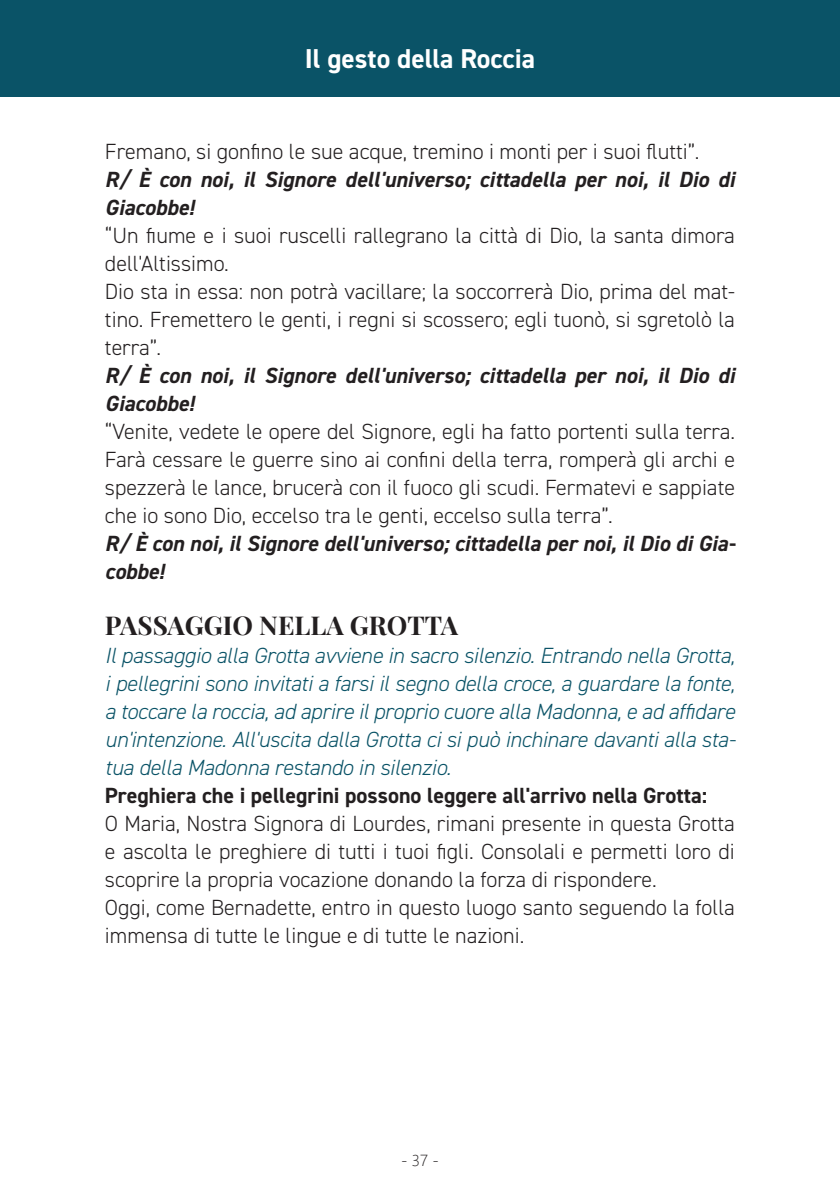
<style>
.page{position:relative;width:840px;height:1191px;background:#fff}
.page>*{position:absolute;margin:0;border:0;box-sizing:border-box;transform-origin:0 0}
.t1{font:700 27.4px "DIN2014";color:#fff}
.t2{font:700 26px "Playfair Display";color:#231f20}
.t3{font:300 22px/28px "DIN2014";color:#231f20}
.t4{font:italic 300 22px/28px "DIN2014";letter-spacing:-.01em;color:#0a5367;text-align:justify}
.t5{font:italic 700 22px/28px "DIN2014";color:#231f20}
.t6{font:700 22px "DIN2014";color:#231f20}
.t7{font:16px "Webly Sleek UI Light";color:#231f20}
</style>
<div class="page">
<div style="left:0;top:0;width:839px;height:96px;background:#0a5367"></div>
<p class="t1" style="left:304px;top:40px;width:232px">Il gesto della Roccia</p>
<p class="t3" style="left:105px;top:137px;width:595px">Fremano, si gonfino le sue acque, tremino i monti per i suoi flutti”.</p>
<p class="t5" style="left:105px;top:165px;width:631px">R/ È con noi, il Signore dell'universo; cittadella per noi, il Dio di<br>Giacobbe!</p>
<p class="t3" style="left:105px;top:221px;width:631px">“Un fiume e i suoi ruscelli rallegrano la città di Dio, la santa dimora dell'Altissimo.<br>Dio sta in essa: non potrà vacillare; la soccorrerà Dio, prima del mat&shy;tino. Fremettero le genti, i regni si scossero; egli tuonò, si sgretolò la terra”.</p>
<p class="t5" style="left:105px;top:361px;width:631px">R/ È con noi, il Signore dell'universo; cittadella per noi, il Dio di<br>Giacobbe!</p>
<p class="t3" style="left:105px;top:417px;width:631px;text-align:justify">“Venite, vedete le opere del Signore, egli ha fatto portenti sulla terra.<br>Farà cessare le guerre sino ai confini della terra, romperà gli archi e spezzerà le lance, brucerà con il fuoco gli scudi. Fermatevi e sappiate che io sono Dio, eccelso tra le genti, eccelso sulla terra”.</p>
<p class="t5" style="left:105px;top:529px;width:632px">R/ È con noi, il Signore dell'universo; cittadella per noi, il Dio di Gia&shy;cobbe!</p>
<p class="t2" style="left:105px;top:605px;width:354px">PASSAGGIO NELLA GROTTA</p>
<p class="t4" style="left:105px;top:641px;width:632px">Il passaggio alla Grotta avviene in sacro silenzio. Entrando nella Grotta, i pellegrini sono invitati a farsi il segno della croce, a guardare la fonte, a toccare la roccia, ad aprire il proprio cuore alla Madonna, e ad affidare un'intenzione. All'uscita dalla Grotta ci si può inchinare davanti alla sta&shy;tua della Madonna restando in silenzio.</p>
<p class="t6" style="left:105px;top:781px;width:603px">Preghiera che i pellegrini possono leggere all'arrivo nella Grotta:</p>
<p class="t3" style="left:105px;top:809px;width:631px">O Maria, Nostra Signora di Lourdes, rimani presente in questa Grotta e ascolta le preghiere di tutti i tuoi figli. Consolali e permetti loro di scoprire la propria vocazione donando la forza di rispondere.<br>Oggi, come Bernadette, entro in questo luogo santo seguendo la folla immensa di tutte le lingue e di tutte le nazioni.</p>
<p class="t7" style="left:401px;top:1148px;width:39px">- 37 -</p>
</div>
